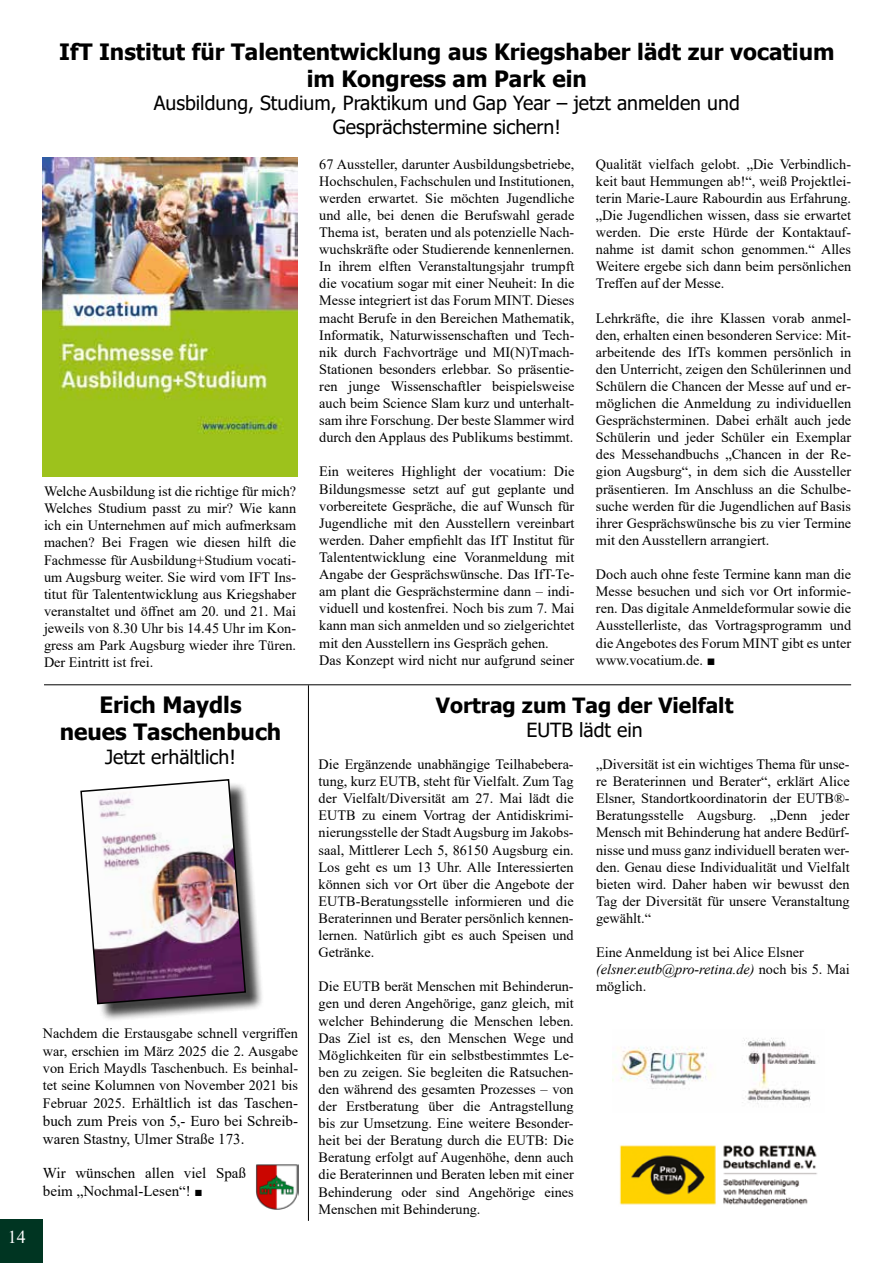
<style>
.page{position:relative;width:893px;height:1263px;background:#fff}
.page>*{position:absolute;margin:0;border:0;box-sizing:border-box;transform-origin:0 0}
.t1{font:700 22.5px/27px "Tahoma";color:#000;text-align:center}
.t2{font:700 21px "Tahoma";color:#000}
.t3{font:19.5px/23.4px "Tahoma";color:#000;text-align:center}
.t4{font:18px "Times New Roman";color:#fff}
.t5{font:15px/18px "Times New Roman";color:#000;text-align:justify}
.t6{font:14.25px/17.1px "Times New Roman";color:#000;text-align:justify}
.s1{font-size:14.25px}
.s2{font-size:13.5px}
.s3{font-style:italic}
</style>
<div class="page">
<div style="left:0;top:1220px;width:43px;height:43px;background:#003522"></div>
<img style="left:43px;top:157px;width:255px;height:319px">
<img style="left:612px;top:1038px;width:204px;height:67px">
<img style="left:619px;top:1145px;width:198px;height:61px">
<hr style="left:44px;top:684px;width:807px;height:1px;background:#000">
<hr style="left:308px;top:685px;width:1px;height:536px;background:#000">
<div style="left:83px;top:782px;width:181px;height:241px;background:#000;opacity:.75"></div>
<img style="left:80px;top:779px;width:167px;height:226px">
<img style="left:256px;top:1164px;width:42px;height:46px">
<p class="t4" style="left:8px;top:1224px;width:20px">14</p>
<h1 class="t1" style="left:59px;top:39px;width:777px">IfT Institut für Talententwicklung aus Kriegshaber lädt zur vocatium im Kongress am Park ein</h1>
<h3 class="t3" style="left:154px;top:92px;width:587px">Ausbildung, Studium, Praktikum und Gap Year – jetzt anmelden und<br>Gesprächstermine sichern!</h3>
<p class="t6" style="left:44px;top:482px;width:254px">Welche Ausbildung ist die richtige für mich?<br>Welches Studium passt zu mir? Wie kann ich ein Unternehmen auf mich aufmerksam machen? Bei Fragen wie diesen hilft die Fachmesse für Ausbildung+Studium vocati&shy;um Augsburg weiter. Sie wird vom IFT Ins&shy;titut für Talententwicklung aus Kriegshaber veranstaltet und öffnet am 20. und 21. Mai jeweils von 8.30 Uhr bis 14.45 Uhr im Kon&shy;gress am Park Augsburg wieder ihre Türen.<br>Der Eintritt ist frei.</p>
<h1 class="t1" style="left:60px;top:693px;width:223px">Erich Maydls<br>neues Taschenbuch</h1>
<h3 class="t3" style="left:105px;top:746px;width:132px">Jetzt erhältlich!</h3>
<p class="t6" style="left:43px;top:1025px;width:257px">Nachdem die Erstausgabe schnell vergriffen war, erschien im März 2025 die 2. Ausgabe von Erich Maydls Taschenbuch. Es beinhal&shy;tet seine Kolumnen von November 2021 bis</p>
<p class="t5" style="left:43px;top:1093px;width:257px"><span class="s1">Februar 2025.</span> Erhältlich ist das Taschen&shy;buch zum Preis von 5,- Euro bei Schreib&shy;waren Stastny, Ulmer Straße 173.</p>
<p class="t5" style="left:43px;top:1163px;width:205px">Wir wünschen allen viel Spaß beim „Nochmal-Lesen“! <span class="s2">■</span></p>
<p class="t6" style="left:319px;top:155px;width:257px">67 Aussteller, darunter Ausbildungsbetriebe, Hochschulen, Fachschulen und Institutionen, werden erwartet. Sie möchten Jugendliche und alle, bei denen die Berufswahl gerade Thema ist, beraten und als potenzielle Nach&shy;wuchskräfte oder Studierende kennenlernen.<br>In ihrem elften Veranstaltungsjahr trumpft die vocatium sogar mit einer Neuheit: In die Messe integriert ist das Forum MINT. Dieses macht Berufe in den Bereichen Mathematik, Informatik, Naturwissenschaften und Tech&shy;nik durch Fachvorträge und MI(N)Tmach-Stationen besonders erlebbar. So präsentie&shy;ren junge Wissenschaftler beispielsweise auch beim Science Slam kurz und unterhalt&shy;sam ihre Forschung. Der beste Slammer wird durch den Applaus des Publikums bestimmt.</p>
<p class="t6" style="left:319px;top:463px;width:257px;text-align:left">Ein weiteres Highlight der vocatium: Die Bildungsmesse setzt auf gut geplante und vorbereitete Gespräche, die auf Wunsch für Jugendliche mit den Ausstellern vereinbart werden. Daher empfiehlt das IfT Institut für Talententwicklung eine Voranmeldung mit Angabe der Gesprächswünsche. Das IfT-Te&shy;am plant die Gesprächstermine dann – indi&shy;viduell und kostenfrei. Noch bis zum 7. Mai kann man sich anmelden und so zielgerichtet mit den Ausstellern ins Gespräch gehen.<br>Das Konzept wird nicht nur aufgrund seiner</p>
<p class="t6" style="left:596px;top:155px;width:257px">Qualität vielfach gelobt. „Die Verbindlich&shy;keit baut Hemmungen ab!“, weiß Projektlei&shy;terin Marie-Laure Rabourdin aus Erfahrung. „Die Jugendlichen wissen, dass sie erwartet werden. Die erste Hürde der Kontaktauf&shy;nahme ist damit schon genommen.“ Alles Weitere ergebe sich dann beim persönlichen Treffen auf der Messe.</p>
<p class="t6" style="left:596px;top:309px;width:257px">Lehrkräfte, die ihre Klassen vorab anmel&shy;den, erhalten einen besonderen Service: Mit&shy;arbeitende des IfTs kommen persönlich in den Unterricht, zeigen den Schülerinnen und Schülern die Chancen der Messe auf und er&shy;möglichen die Anmeldung zu individuellen Gesprächsterminen. Dabei erhält auch jede Schülerin und jeder Schüler ein Exemplar des Messehandbuchs „Chancen in der Re&shy;gion Augsburg“, in dem sich die Aussteller präsentieren. Im Anschluss an die Schulbe&shy;suche werden für die Jugendlichen auf Basis ihrer Gesprächswünsche bis zu vier Termine mit den Ausstellern arrangiert.</p>
<p class="t6" style="left:596px;top:565px;width:257px">Doch auch ohne feste Termine kann man die Messe besuchen und sich vor Ort informie&shy;ren. Das digitale Anmeldeformular sowie die Ausstellerliste, das Vortragsprogramm und die Angebotes des Forum MINT gibt es unter www.vocatium.de. ■</p>
<h2 class="t2" style="left:436px;top:691px;width:299px">Vortrag zum Tag der Vielfalt</h2>
<h3 class="t3" style="left:526px;top:719px;width:118px">EUTB lädt ein</h3>
<p class="t6" style="left:319px;top:755px;width:257px">Die Ergänzende unabhängige Teilhabebera&shy;tung, kurz EUTB, steht für Vielfalt. Zum Tag der Vielfalt/Diversität am 27. Mai lädt die EUTB zu einem Vortrag der Antidiskrimi&shy;nierungsstelle der Stadt Augsburg im Jakobs&shy;saal, Mittlerer Lech 5, 86150 Augsburg ein.<br>Los geht es um 13 Uhr. Alle Interessierten können sich vor Ort über die Angebote der EUTB-Beratungsstelle informieren und die Beraterinnen und Berater persönlich kennen&shy;lernen. Natürlich gibt es auch Speisen und Getränke.</p>
<p class="t6" style="left:319px;top:977px;width:257px">Die EUTB berät Menschen mit Behinderun&shy;gen und deren Angehörige, ganz gleich, mit welcher Behinderung die Menschen leben.<br>Das Ziel ist es, den Menschen Wege und Möglichkeiten für ein selbstbestimmtes Le&shy;ben zu zeigen. Sie begleiten die Ratsuchen&shy;den während des gesamten Prozesses – von der Erstberatung über die Antragstellung bis zur Umsetzung. Eine weitere Besonder&shy;heit bei der Beratung durch die EUTB: Die Beratung erfolgt auf Augenhöhe, denn auch die Beraterinnen und Beraten leben mit einer Behinderung oder sind Angehörige eines Menschen mit Behinderung.</p>
<p class="t6" style="left:596px;top:755px;width:255px">„Diversität ist ein wichtiges Thema für unse&shy;re Beraterinnen und Berater“, erklärt Alice Elsner, Standortkoordinatorin der EUTB®- Beratungsstelle Augsburg. „Denn jeder Mensch mit Behinderung hat andere Bedürf&shy;nisse und muss ganz individuell beraten wer&shy;den. Genau diese Individualität und Vielfalt bieten wird. Daher haben wir bewusst den Tag der Diversität für unsere Veranstaltung gewählt.“</p>
<p class="t6" style="left:596px;top:943px;width:255px;text-align:left">Eine Anmeldung ist bei Alice Elsner <span class="s3">(elsner.eutb@pro-retina.de)</span> noch bis 5. Mai möglich.</p>
</div>
